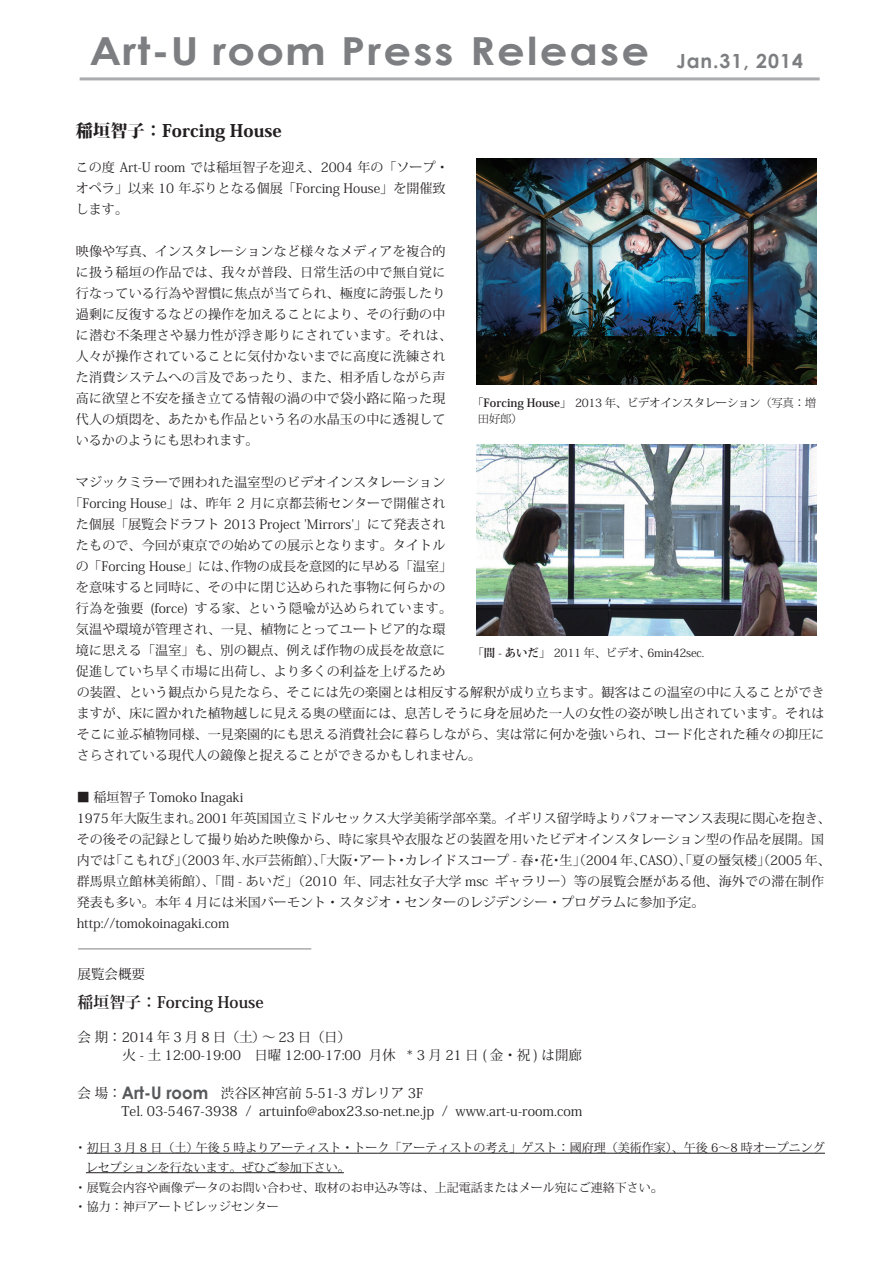
<style>
.page{position:relative;width:893px;height:1263px;background:#fff}
.page>*{position:absolute;margin:0;border:0;box-sizing:border-box;transform-origin:0 0}
.t1{font:700 38.7px "Century Gothic";letter-spacing:.05em;color:#7c7e81;scale:1.12 1}
.t2{font:800 17.25px "Koz Min Pro";color:#231f20}
.t3{font:700 15.9px "Koz Min Pro";color:#231f20}
.t4{font:13.5px/18px "Koz Min Pro";color:#231f20}
.t5{font:13.05px/21px "Koz Min Pro";letter-spacing:.01em;color:#231f20}
.t6{font:12px "Koz Min Pro";color:#231f20}
.t7{font:11.4px/16.5px "Koz Min Pro";letter-spacing:-.025em;color:#231f20}
.s1{font-weight:700}
.s2{font-weight:300}
.s3{font-family:"Century Gothic";font-weight:700;font-size:17.4px;color:#57585a}
.s4{font-size:13.5px}
</style>
<div class="page">
<hr style="left:80px;top:77px;width:740px;height:3px;background:#aaabaf">
<hr style="left:78px;top:948px;width:233px;height:1px;background:#808285">
<hr style="left:87px;top:1153px;width:738px;height:1px;background:#231f20">
<hr style="left:86px;top:1172px;width:258px;height:1px;background:#231f20">
<img style="left:477px;top:158px;width:339px;height:227px">
<img style="left:477px;top:444px;width:340px;height:192px">
<h1 class="t1" style="left:89px;top:26px;width:639px">Art-U room Press Release <sub>Jan.31,</sub> <sub>2014</sub></h1>
<h2 class="t2" style="left:76px;top:118px;width:207px">稲垣智子：Forcing House</h2>
<p class="t5" style="left:76px;top:157px;width:374px">この度 Art-U room では稲垣智子を迎え、2004 年の「ソープ・オペラ」以来 10 年ぶりとなる個展「Forcing House」を開催致します。</p>
<p class="t5" style="left:76px;top:241px;width:378px">映像や写真、インスタレーションなど様々なメディアを複合的に扱う稲垣の作品では、我々が普段、日常生活の中で無自覚に行なっている行為や習慣に焦点が当てられ、極度に誇張したり過剰に反復するなどの操作を加えることにより、その行動の中に潜む不条理さや暴力性が浮き彫りにされています。それは、人々が操作されていることに気付かないまでに高度に洗練された消費システムへの言及であったり、また、相矛盾しながら声高に欲望と不安を掻き立てる情報の渦の中で袋小路に陥った現代人の煩悶を、あたかも作品という名の水晶玉の中に透視しているかのようにも思われます。</p>
<p class="t5" style="left:69px;top:472px;width:384px;text-align:center">マジックミラーで囲われた温室型のビデオインスタレーション「Forcing House」は、昨年 2 月に京都芸術センターで開催された個展「展覧会ドラフト 2013 Project 'Mirrors'」にて発表されたもので、今回が東京での始めての展示となります。タイトルの「Forcing House」には、作物の成長を意図的に早める「温室」を意味すると同時に、その中に閉じ込められた事物に何らかの行為を強要 (force) する家、という隠喩が込められています。気温や環境が管理され、一見、植物にとってユートピア的な環境に思える「温室」も、別の観点、例えば作物の成長を故意に促進していち早く市場に出荷し、より多くの利益を上げるため</p>
<p class="t7" style="left:478px;top:394px;width:340px;text-indent:-6px"><span class="s1">「Forcing House」</span> 2013 年、ビデオインスタレーション<span class="s2">（写真：増田好郎）</span></p>
<p class="t7" style="left:473px;top:645px;width:233px"><span class="s1">「間 - あいだ」</span> 2011 年、ビデオ、6min42sec.</p>
<p class="t5" style="left:77px;top:681px;width:749px;text-align:justify">の装置、という観点から見たなら、そこには先の楽園とは相反する解釈が成り立ちます。観客はこの温室の中に入ることができますが、床に置かれた植物越しに見える奥の壁面には、息苦しそうに身を屈めた一人の女性の姿が映し出されています。それはそこに並ぶ植物同様、一見楽園的にも思える消費社会に暮らしながら、実は常に何かを強いられ、コード化された種々の抑圧にさらされている現代人の鏡像と捉えることができるかもしれません。</p>
<p class="t5" style="left:77px;top:786px;width:756px">■ 稲垣智子 Tomoko Inagaki<br>1975 年大阪生まれ。2001 年英国国立ミドルセックス大学美術学部卒業。イギリス留学時よりパフォーマンス表現に関心を抱き、その後その記録として撮り始めた映像から、時に家具や衣服などの装置を用いたビデオインスタレーション型の作品を展開。国内では「こもれび」（2003 年、水戸芸術館）、「大阪・アート・カレイドスコープ - 春・花・生」（2004 年、CASO）、「夏の蜃気楼」（2005 年、群馬県立館林美術館）、「間 - あいだ」（2010 年、同志社女子大学 msc ギャラリー）等の展覧会歴がある他、海外での滞在制作発表も多い。本年 4 月には米国バーモント・スタジオ・センターのレジデンシー・プログラムに参加予定。http://tomokoinagaki.com</p>
<p class="t4" style="left:78px;top:965px;width:69px">展覧会概要</p>
<p class="t3" style="left:78px;top:991px;width:188px">稲垣智子：Forcing House</p>
<p class="t4" style="left:123px;top:1028px;width:461px;text-indent:-45px">会 期：2014 年 3 月 8 日（土）～ 23 日（日）<br>火 - 土 12:00-19:00　日曜 12:00-17:00 月休 * 3 月 21 日 ( 金・祝 ) は開廊</p>
<p class="t4" style="left:121px;top:1083px;width:463px;text-indent:-44px">会 場：<span class="s3">Art-U room</span> 渋谷区神宮前 5-51-3 ガレリア 3F<br>Tel. 03-5467-3938 / artuinfo@abox23.so-net.ne.jp / www.art-u-room.com</p>
<p class="t6" style="left:75px;top:1139px;width:752px">・ 初日 3 月 8 日（土）午後 5 時よりアーティスト・トーク「アーティストの考え」ゲスト： 國府理（美術作家）、午後 6～8 時オープニング</p>
<p class="t6" style="left:86px;top:1158px;width:265px">レセプションを行ないます。ぜひご参加下さい。</p>
<p class="t6" style="left:75px;top:1179px;width:591px">・ 展覧会内容や画像データのお問い合わせ、取材のお申込み等は、上記電話またはメール宛にご連絡下さい<span class="s4">。</span></p>
<p class="t6" style="left:75px;top:1197px;width:206px">・ 協力：神戸アートビレッジセンター</p>
</div>
